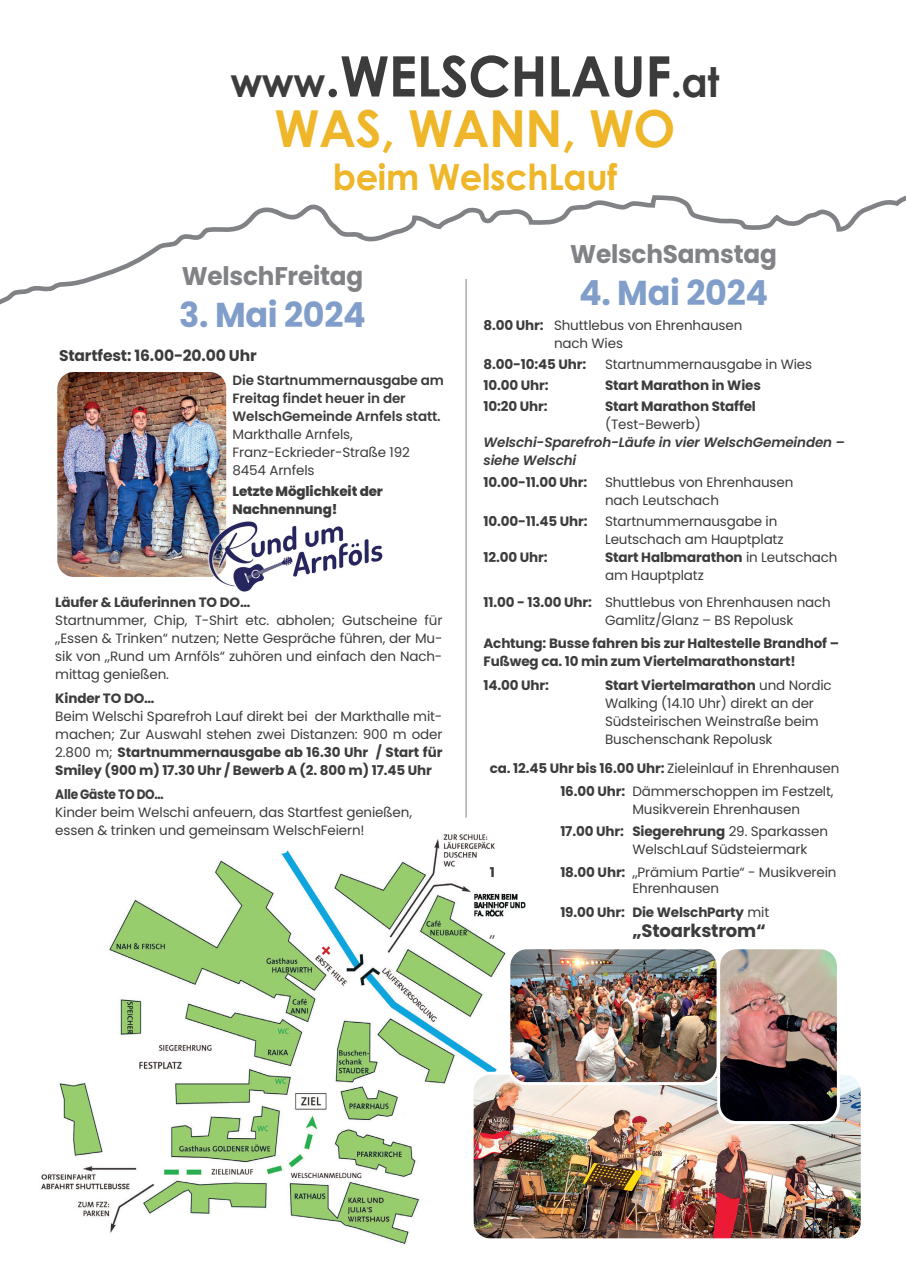
<style>
.page{position:relative;width:906px;height:1276px;background:#fff}
.page>*{position:absolute;margin:0;border:0;box-sizing:border-box;transform-origin:0 0}
.t1{font:700 55.95px "Century Gothic";letter-spacing:-.01em;color:#3c3c3d}
.t2{font:700 51px "Century Gothic";letter-spacing:-.01em;color:#eeb628}
.t3{font:700 36px "Century Gothic";letter-spacing:-.01em;color:#eeb628}
.t4{font:700 34.5px "Poppins";letter-spacing:-.01em;color:#809ec9}
.t5{font:700 25.5px "Poppins";letter-spacing:-.01em;color:#808285}
.t6{font:700 18px "Poppins";letter-spacing:-.01em;color:#3c3c3d}
.t7{font:700 15.6px "Poppins";letter-spacing:-.01em;color:#3c3c3d}
.t8{font:13.5px/18px "Poppins";letter-spacing:-.01em;color:#3c3c3d}
.t9{font:700 13.5px/18px "Poppins";letter-spacing:-.01em;color:#3c3c3d}
.t10{font:600 13.5px/18px "Poppins";letter-spacing:-.01em;color:#3c3c3d}
.t11{font:italic 600 13.5px/18px "Poppins";letter-spacing:-.01em;color:#3c3c3d}
.t12{font:800 13.5px/18px "Poppins";letter-spacing:-.01em;color:#3c3c3d}
.t13{font:700 13.5px "Poppins";letter-spacing:-.01em;color:#3c3c3d;scale:.9 1}
.s1{font-size:40.8px}
.s2{font-weight:700}
.s3{font-weight:400}
</style>
<div class="page">
<svg style="left:0;top:195px;width:906px;height:123px"></svg>
<img style="left:41px;top:809px;width:485px;height:435px">
<hr style="left:466px;top:279px;width:1px;height:538px;background:#808285">
<img style="left:58px;top:373px;width:167px;height:203px">
<div style="left:54px;top:369px;width:175px;height:211px;border:3px solid #fff;border-radius:18px"></div>
<img style="left:472px;top:1073px;width:387px;height:166px">
<div style="left:470px;top:1071px;width:393px;height:170px;border:3px solid #fff;border-radius:18px"></div>
<img style="left:202px;top:512px;width:181px;height:80px">
<svg style="left:319px;top:944px;width:14px;height:13px"></svg>
<img style="left:509px;top:948px;width:208px;height:135px">
<div style="left:507px;top:946px;width:212px;height:139px;border:3px solid #fff;border-radius:18px"></div>
<img style="left:718px;top:950px;width:120px;height:172px">
<div style="left:717px;top:946px;width:123px;height:178px;border:3px solid #fff;border-radius:18px"></div>
<h1 class="t1" style="left:230px;top:34px;width:491px"><span class="s1">www</span>.WELSCHLAUF<span class="s1">.at</span></h1>
<h2 class="t2" style="left:274px;top:89px;width:402px">WAS, WANN, WO</h2>
<h3 class="t3" style="left:333px;top:149px;width:286px">beim WelschLauf</h3>
<h3 class="t5" style="left:182px;top:261px;width:183px">WelschFreitag</h3>
<h3 class="t4" style="left:179px;top:294px;width:188px">3. Mai 2024</h3>
<p class="t7" style="left:59px;top:346px;width:199px">Startfest: 16.00-20.00 Uhr</p>
<p class="t10" style="left:232px;top:371px;width:213px">Die Startnummernausgabe am<br>Freitag findet heuer in der<br>WelschGemeinde Arnfels statt.</p>
<p class="t8" style="left:232px;top:425px;width:179px">Markthalle Arnfels,<br>Franz-Eckrieder-Straße 192<br>8454 Arnfels</p>
<p class="t12" style="left:232px;top:482px;width:152px">Letzte Möglichkeit der<br>Nachnennung!</p>
<p class="t9" style="left:55px;top:593px;width:196px">Läufer &amp; Läuferinnen TO DO…</p>
<p class="t8" style="left:55px;top:611px;width:389px;text-align:justify">Startnummer, Chip, T-Shirt etc. abholen; Gutscheine für „Essen &amp; Trinken“ nutzen; Nette Gespräche führen, der Mu&shy;sik von „Rund um Arnföls“ zuhören und einfach den Nach&shy;mittag genießen.</p>
<p class="t9" style="left:55px;top:689px;width:101px">Kinder TO DO…</p>
<p class="t8" style="left:55px;top:707px;width:389px;text-align:justify">Beim Welschi Sparefroh Lauf direkt bei der Markthalle mit&shy;machen; Zur Auswahl stehen zwei Distanzen: 900 m oder 2.800 m; <span class="s2">Startnummernausgabe ab 16.30 Uhr / Start für Smiley (900 m) 17.30 Uhr / Bewerb A (2. 800 m) 17.45 Uhr</span></p>
<p class="t13" style="left:55px;top:786px;width:122px">Alle Gäste TO DO…</p>
<p class="t8" style="left:55px;top:803px;width:358px">Kinder beim Welschi anfeuern, das Startfest genießen, essen &amp; trinken und gemeinsam WelschFeiern!</p>
<h3 class="t5" style="left:570px;top:240px;width:208px">WelschSamstag</h3>
<h3 class="t4" style="left:579px;top:273px;width:190px">4. Mai 2024</h3>
<p class="t8" style="left:554px;top:316px;width:190px;text-indent:-70px"><span class="s2">8.00 Uhr:</span> Shuttlebus von Ehrenhausen nach Wies</p>
<p class="t9" style="left:483px;top:355px;width:104px">8.00-10:45 Uhr:</p>
<p class="t8" style="left:605px;top:355px;width:209px">Startnummernausgabe in Wies</p>
<p class="t9" style="left:483px;top:376px;width:67px">10.00 Uhr:</p>
<p class="t9" style="left:605px;top:376px;width:157px">Start Marathon in Wies</p>
<p class="t9" style="left:483px;top:397px;width:66px">10:20 Uhr:</p>
<p class="t9" style="left:605px;top:397px;width:152px">Start Marathon Staffel</p>
<p class="t8" style="left:605px;top:415px;width:97px">(Test-Bewerb)</p>
<p class="t11" style="left:483px;top:433px;width:363px">Welschi-Sparefroh-Läufe in vier WelschGemeinden – siehe Welschi</p>
<p class="t9" style="left:483px;top:474px;width:105px">10.00-11.00 Uhr:</p>
<p class="t8" style="left:605px;top:474px;width:190px">Shuttlebus von Ehrenhausen nach Leutschach</p>
<p class="t9" style="left:483px;top:513px;width:106px">10.00-11.45 Uhr:</p>
<p class="t8" style="left:605px;top:513px;width:180px">Startnummernausgabe in<br>Leutschach am Hauptplatz</p>
<p class="t9" style="left:483px;top:549px;width:66px">12.00 Uhr:</p>
<p class="t8" style="left:605px;top:549px;width:234px"><span class="s2">Start Halbmarathon</span> in Leutschach am Hauptplatz</p>
<p class="t8" style="left:605px;top:594px;width:227px;text-indent:-122px"><span class="s2">11.00 - 13.00 Uhr:</span> Shuttlebus von Ehrenhausen nach<br>Gamlitz/Glanz – BS Repolusk</p>
<p class="t9" style="left:483px;top:634px;width:357px">Achtung: Busse fahren bis zur Haltestelle Brandhof –<br>Fußweg ca. 10 min zum Viertelmarathonstart!</p>
<p class="t9" style="left:483px;top:676px;width:67px">14.00 Uhr:</p>
<p class="t8" style="left:605px;top:676px;width:228px"><span class="s2">Start Viertelmarathon</span> und Nordic<br>Walking (14.10 Uhr) direkt an der<br>Südsteirischen Weinstraße beim<br>Buschenschank Repolusk</p>
<p class="t8" style="left:560px;top:757px;width:280px;line-height:22.5px;text-indent:-70px"><span class="s2">ca. 12.45 Uhr bis 16.00 Uhr:</span> Zieleinlauf in Ehrenhausen<br><span class="s2">16.00 Uhr:</span> Dämmerschoppen im Festzelt,</p>
<p class="t8" style="left:560px;top:798px;width:269px;line-height:22.5px;text-indent:72px">Musikverein Ehrenhausen<br><span class="s2">17.00 Uhr: Siegerehrung</span> 29. Sparkassen</p>
<p class="t8" style="left:632px;top:840px;width:177px">WelschLauf Südsteiermark</p>
<p class="t9" style="left:490px;top:863px;width:7px">1</p>
<p class="t8" style="left:632px;top:864px;width:206px;line-height:16.5px;text-indent:-72px"><span class="s2">18.00 Uhr:</span> „Prämium Partie“ - Musikverein<br>Ehrenhausen</p>
<p class="t9" style="left:560px;top:903px;width:210px">19.00 Uhr: Die WelschParty <span class="s3">mit</span></p>
<p class="t8" style="left:490px;top:923px;width:7px">„</p>
<h3 class="t6" style="left:632px;top:920px;width:135px">„Stoarkstrom“</h3>
</div>
